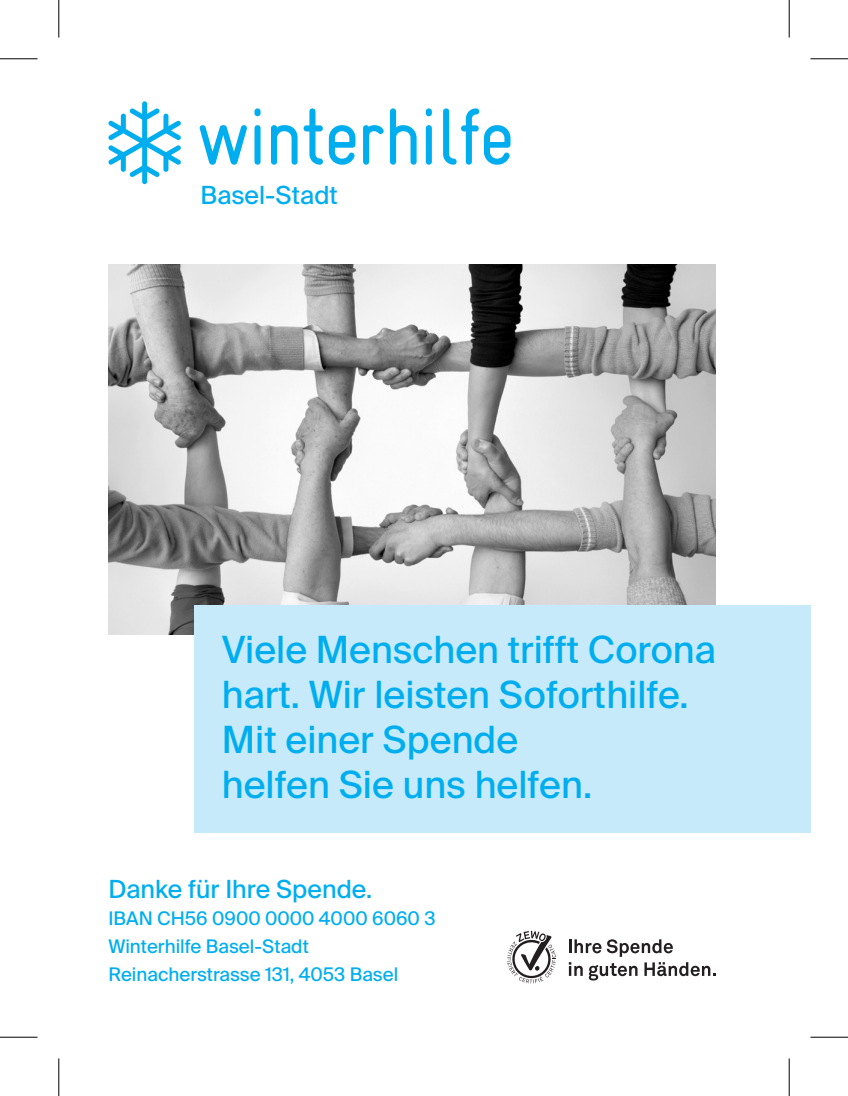
<style>
.page{position:relative;width:848px;height:1096px;background:#fff}
.page>*{position:absolute;margin:0;border:0;box-sizing:border-box;transform-origin:0 0}
.t1{font:80px "Gravur Condensed";letter-spacing:-.03em;color:#00aeef}
.t2{font:37.5px/45px "Suisse Intl";color:#00aeef}
.t3{font:25px "Suisse Intl";color:#00aeef}
.t4{font:18.75px/27.5px "Suisse Intl";color:#00aeef}
</style>
<div class="page">
<img style="left:108px;top:264px;width:607px;height:370px">
<div style="left:193px;top:605px;width:617px;height:228px;background:#c6eafa"></div>
<svg style="left:108px;top:101px;width:73px;height:83px"></svg>
<svg style="left:507px;top:930px;width:49px;height:53px"></svg>
<svg style="left:569px;top:939px;width:103px;height:17px"></svg>
<svg style="left:568px;top:962px;width:14px;height:13px"></svg>
<svg style="left:588px;top:963px;width:49px;height:17px"></svg>
<svg style="left:644px;top:962px;width:71px;height:14px"></svg>
<hr style="left:0;top:58px;width:38px;height:1px;background:#000">
<hr style="left:810px;top:58px;width:37px;height:1px;background:#000">
<hr style="left:0;top:1036px;width:38px;height:1px;background:#000">
<hr style="left:810px;top:1036px;width:37px;height:1px;background:#000">
<hr style="left:58px;top:0;width:1px;height:37px;background:#000">
<hr style="left:58px;top:1058px;width:1px;height:37px;background:#000">
<hr style="left:788px;top:0;width:1px;height:37px;background:#000">
<hr style="left:788px;top:1058px;width:1px;height:37px;background:#000">
<h1 class="t1" style="left:196px;top:92px;width:320px">winterhilfe</h1>
<p class="t3" style="left:200px;top:181px;width:139px">Basel-Stadt</p>
<p class="t2" style="left:222px;top:627px;width:495px">Viele Menschen trifft Corona hart. Wir leisten Soforthilfe.<br>Mit einer Spende<br>helfen Sie uns helfen.</p>
<p class="t3" style="left:108px;top:874px;width:265px">Danke für Ihre Spende.</p>
<p class="t4" style="left:108px;top:905px;width:328px">IBAN CH56 0900 0000 4000 6060 3<br>Winterhilfe Basel-Stadt<br>Reinacherstrasse 131, 4053 Basel</p>
</div>
